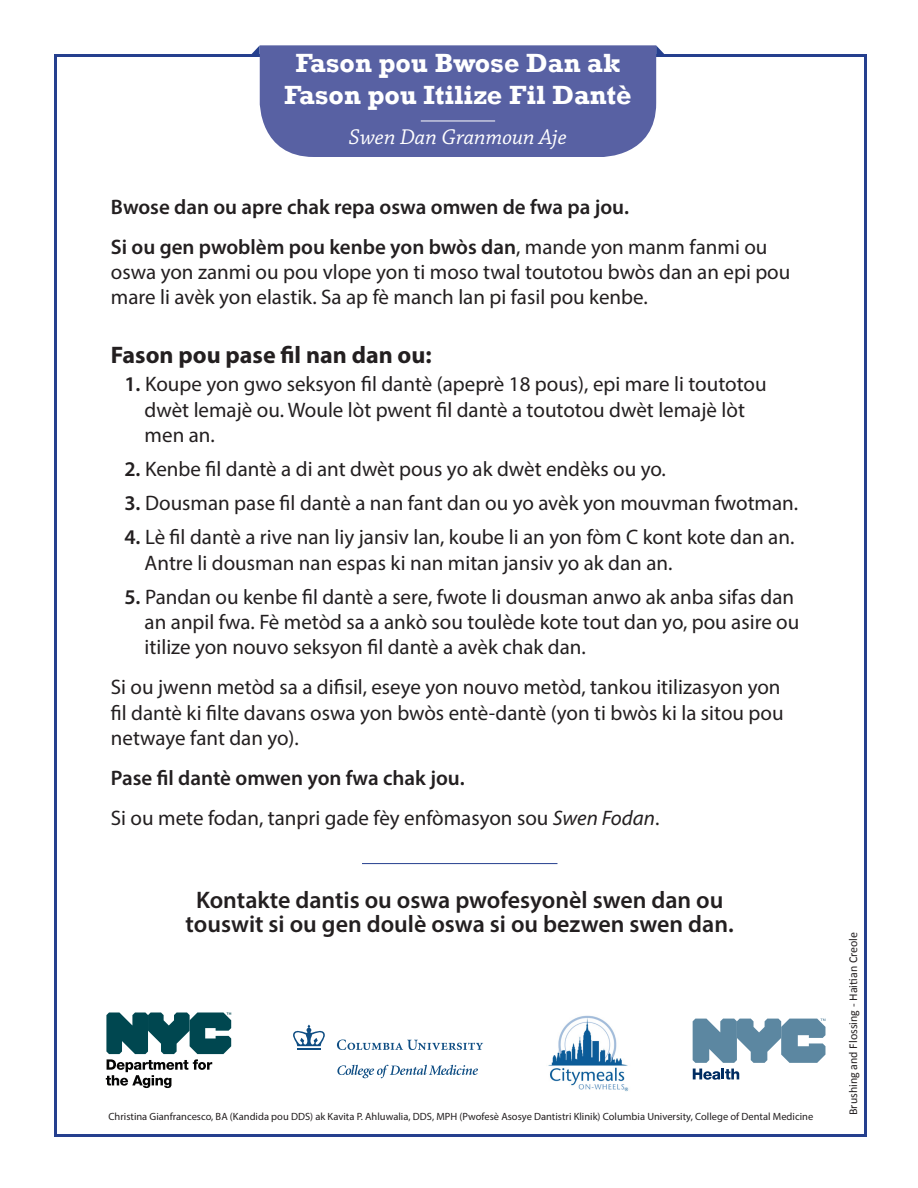
<style>
.page{position:relative;width:918px;height:1188px;background:#fff}
.page>*{position:absolute;margin:0;border:0;box-sizing:border-box;transform-origin:0 0}
.t1{font:700 27px/31.5px "Rockwell";color:#fff;text-align:center}
.t2{font:600 24px/24px "Myriad Pro";color:#231f20;text-align:center}
.t3{font:700 24px "Myriad Pro";color:#231f20}
.t4{font:italic 22.5px "Chaparral Pro";color:#fff}
.t5{font:21px/25.2px "Myriad Pro";color:#231f20}
.t6{font:600 21px "Myriad Pro";color:#231f20}
.t7{font:12px "Calibri";color:#231f20}
.t8{font:10.5px "Myriad Pro";color:#231f20}
.s1{font-weight:600}
.s2{font-style:italic}
</style>
<div class="page">
<svg style="left:693px;top:1019px;width:132px;height:44px"></svg>
<svg style="left:693px;top:1069px;width:46px;height:11px"></svg>
<hr style="left:362px;top:863px;width:195px;height:1px;background:#253f8e">
<img style="left:548px;top:1015px;width:81px;height:77px">
<svg style="left:106px;top:1012px;width:125px;height:76px"></svg>
<div style="left:260px;top:45px;width:396px;height:112px;background:#5861a3"></div>
<svg style="left:252px;top:45px;width:8px;height:9px"></svg>
<svg style="left:656px;top:45px;width:8px;height:9px"></svg>
<hr style="left:421px;top:121px;width:74px;height:1px;background:#fff">
<hr style="left:297px;top:1048px;width:24px;height:2px;background:#0e4d83">
<svg style="left:293px;top:1025px;width:32px;height:21px"></svg>
<svg style="left:337px;top:1040px;width:146px;height:10px"></svg>
<svg style="left:337px;top:1065px;width:141px;height:13px"></svg>
<p class="t1" style="left:284px;top:48px;width:349px">Fason pou Bwose Dan ak<br>Fason pou Itilize Fil Dantè</p>
<p class="t4" style="left:349px;top:125px;width:220px">Swen Dan Granmoun Aje</p>
<p class="t6" style="left:111px;top:193px;width:520px">Bwose dan ou apre chak repa oswa omwen de fwa pa jou.</p>
<p class="t5" style="left:111px;top:234px;width:681px"><span class="s1">Si ou gen pwoblèm pou kenbe yon bwòs dan</span>, mande yon manm fanmi ou oswa yon zanmi ou pou vlope yon ti moso twal toutotou bwòs dan an epi pou mare li avèk yon elastik. Sa ap fè manch lan pi fasil pou kenbe.</p>
<p class="t3" style="left:111px;top:339px;width:322px">Fason pou pase fil nan dan ou:</p>
<p class="t5" style="left:145px;top:371px;width:624px;text-indent:-20px"><span class="s1">1.</span> Koupe yon gwo seksyon fil dantè (apeprè 18 pous), epi mare li toutotou dwèt lemajè ou. Woule lòt pwent fil dantè a toutotou dwèt lemajè lòt men an.</p>
<p class="t5" style="left:124px;top:456px;width:543px"><span class="s1">2.</span> Kenbe fil dantè a di ant dwèt pous yo ak dwèt endèks ou yo.</p>
<p class="t5" style="left:124px;top:490px;width:675px"><span class="s1">3.</span> Dousman pase fil dantè a nan fant dan ou yo avèk yon mouvman fwotman.</p>
<p class="t5" style="left:145px;top:524px;width:651px;text-indent:-20px"><span class="s1">4.</span> Lè fil dantè a rive nan liy jansiv lan, koube li an yon fòm C kont kote dan an.<br>Antre li dousman nan espas ki nan mitan jansiv yo ak dan an.</p>
<p class="t5" style="left:145px;top:584px;width:656px;text-indent:-20px"><span class="s1">5.</span> Pandan ou kenbe fil dantè a sere, fwote li dousman anwo ak anba sifas dan an anpil fwa. Fè metòd sa a ankò sou toulède kote tout dan yo, pou asire ou itilize yon nouvo seksyon fil dantè a avèk chak dan.</p>
<p class="t5" style="left:111px;top:674px;width:674px">Si ou jwenn metòd sa a difisil, eseye yon nouvo metòd, tankou itilizasyon yon fil dantè ki filte davans oswa yon bwòs entè-dantè (yon ti bwòs ki la sitou pou netwaye fant dan yo).</p>
<p class="t6" style="left:111px;top:765px;width:355px">Pase fil dantè omwen yon fwa chak jou.</p>
<p class="t5" style="left:111px;top:805px;width:550px">Si ou mete fodan, tanpri gade fèy enfòmasyon sou <span class="s2">Swen Fodan</span>.</p>
<p class="t2" style="left:186px;top:887px;width:550px">Kontakte dantis ou oswa pwofesyonèl swen dan ou touswit si ou gen doulè oswa si ou bezwen swen dan.</p>
<p class="t8" style="left:109px;top:1110px;width:706px">Christina Gianfrancesco, BA (Kandida pou DDS) ak Kavita P. Ahluwalia, DDS, MPH (Pwofesè Asosye Dantistri Klinik) Columbia University, College of Dental Medicine</p>
<p class="t7" style="left:846px;top:1115px;width:185px;rotate:-90deg">Brushing and Flossing - Haitian Creole</p>
</div>
